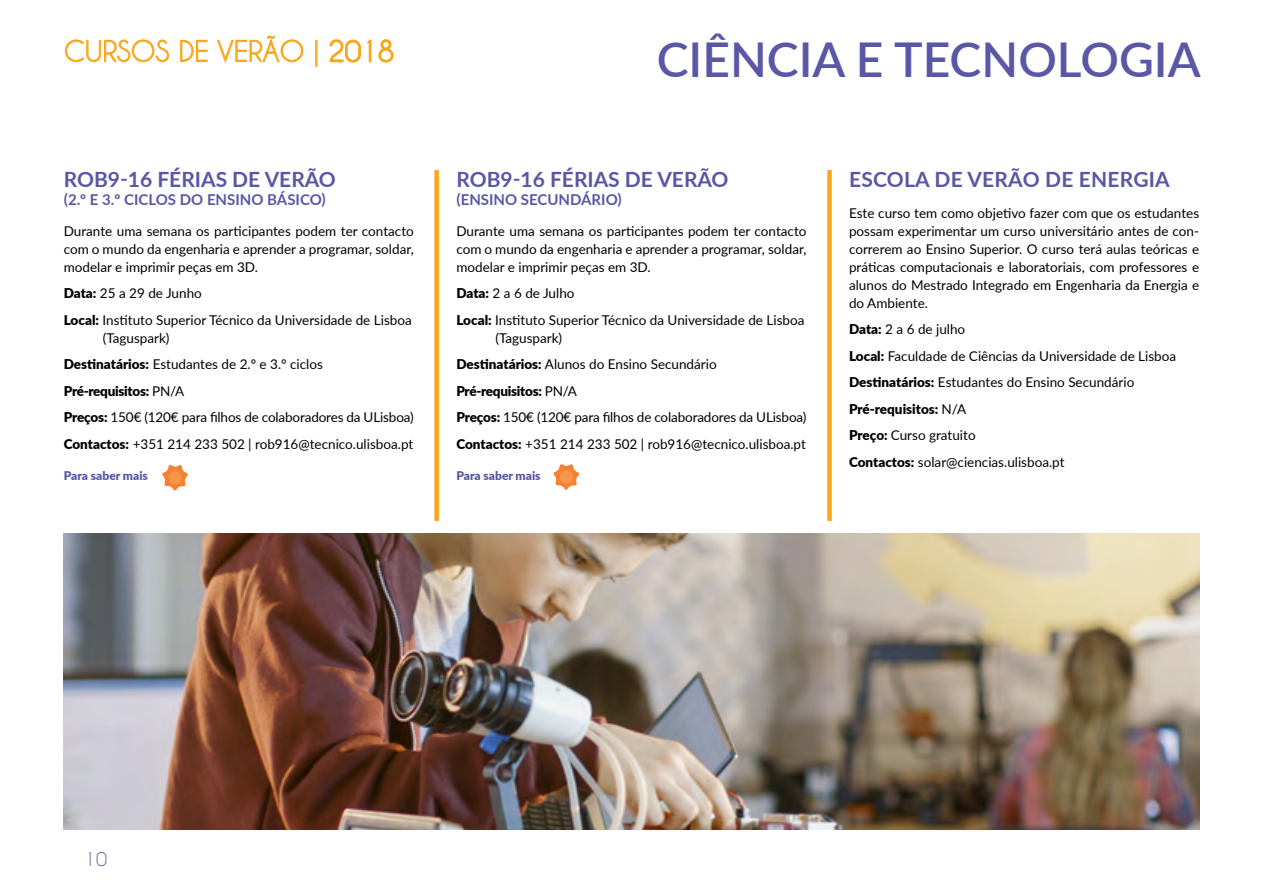
<style>
.page{position:relative;width:1263px;height:893px;background:#fff}
.page>*{position:absolute;margin:0;border:0;box-sizing:border-box;transform-origin:0 0}
.t1{font:600 48px "Lato";color:#5957a6}
.t2{font:27px "Caviar Dreams";color:#faa61a}
.t3{font:700 21px "Lato";color:#5957a6}
.t4{font:18px "Caviar Dreams";color:#5957a6}
.t5{font:700 15px "Lato";color:#5957a6}
.t6{font:13.5px/26.5px "Lato";color:#000}
.t7{font:900 12px "Lato";color:#5957a6}
.s1{font-weight:900}
</style>
<div class="page">
<div style="left:827px;top:170px;width:5px;height:351px;background:#faa61a"></div>
<div style="left:434px;top:170px;width:5px;height:351px;background:#faa61a"></div>
<svg style="left:65px;top:39px;width:104px;height:24px"></svg>
<svg style="left:180px;top:40px;width:28px;height:22px"></svg>
<svg style="left:217px;top:35px;width:87px;height:29px"></svg>
<div style="left:315px;top:40px;width:2px;height:27px;border:1px solid #faa61a"></div>
<svg style="left:329px;top:39px;width:43px;height:24px"></svg>
<svg style="left:378px;top:39px;width:16px;height:24px"></svg>
<svg style="left:553px;top:464px;width:26px;height:26px"></svg>
<div style="left:560px;top:470px;width:13px;height:13px;background:#f79548;border-radius:50%"></div>
<img style="left:64px;top:534px;width:1135px;height:295px">
<svg style="left:162px;top:465px;width:26px;height:26px"></svg>
<div style="left:169px;top:471px;width:12px;height:13px;background:#f79548;border-radius:50%"></div>
<h2 class="t2" style="left:64px;top:35px;width:332px">CURSOS DE VERÃO | 2018</h2>
<h1 class="t1" style="left:657px;top:25px;width:545px">CIÊNCIA E TECNOLOGIA</h1>
<h3 class="t3" style="left:64px;top:164px;width:15px">ROB</h3>
<h3 class="t3" style="left:108px;top:164px;width:230px">9-16 FÉRIAS DE VERÃO</h3>
<p class="t5" style="left:64px;top:188px;width:264px">(2.º E 3.º CICLOS DO ENSI NO BÁSICO)</p>
<p class="t6" style="left:64px;top:221px;width:352px;line-height:18px;text-align:justify">Durante uma semana os participantes podem ter contacto com o mundo da engenharia e aprender a programar, soldar, modelar e imprimir peças em 3D.</p>
<p class="t6" style="left:64px;top:279px;width:350px"><span class="s1">Data:</span> 25 a 29 de Junho<br><span class="s1">Local:</span> Instituto Superior Técnico da Universidade de Lisboa</p>
<p class="t6" style="left:64px;top:324px;width:352px;text-indent:39px">(Taguspark)<br><span class="s1">Destinatários:</span> Estudantes de 2.º e 3.º ciclos<br><span class="s1">Pré-requisitos:</span> PN/A<br><span class="s1">Preços:</span> 150€ (120€ para filhos de colaboradores da ULisboa)<br><span class="s1">Contactos:</span> +351 214 233 502 | rob916@tecnico.ulisboa.pt</p>
<p class="t7" style="left:64px;top:466px;width:86px">Para saber mais</p>
<h3 class="t3" style="left:456px;top:164px;width:15px">ROB</h3>
<h3 class="t3" style="left:500px;top:164px;width:230px">9-16 FÉRIAS DE VERÃO</h3>
<p class="t5" style="left:456px;top:188px;width:167px">(ENSI NO SECUNDÁRIO)</p>
<p class="t6" style="left:456px;top:221px;width:352px;line-height:18px;text-align:justify">Durante uma semana os participantes podem ter contacto com o mundo da engenharia e aprender a programar, soldar, modelar e imprimir peças em 3D.</p>
<p class="t6" style="left:456px;top:279px;width:350px"><span class="s1">Data:</span> 2 a 6 de Julho<br><span class="s1">Local:</span> Instituto Superior Técnico da Universidade de Lisboa</p>
<p class="t6" style="left:456px;top:324px;width:352px;text-indent:39px">(Taguspark)<br><span class="s1">Destinatários:</span> Alunos do Ensino Secundário<br><span class="s1">Pré-requisitos:</span> PN/A<br><span class="s1">Preços:</span> 150€ (120€ para filhos de colaboradores da ULisboa)<br><span class="s1">Contactos:</span> +351 214 233 502 | rob916@tecnico.ulisboa.pt</p>
<p class="t7" style="left:456px;top:466px;width:86px">Para saber mais</p>
<h3 class="t3" style="left:849px;top:164px;width:322px">ESCOLA DE VERÃO DE ENERGIA</h3>
<p class="t6" style="left:849px;top:203px;width:352px;line-height:18px;text-align:justify">Este curso tem como objetivo fazer com que os estudantes possam experimentar um curso universitário antes de con&shy;correrem ao Ensino Superior. O curso terá aulas teóricas e práticas computacionais e laboratoriais, com professores e alunos do Mestrado Integrado em Engenharia da Energia e do Ambiente.</p>
<p class="t6" style="left:849px;top:315px;width:329px"><span class="s1">Data:</span> 2 a 6 de julho<br><span class="s1">Local:</span> Faculdade de Ciências da Universidade de Lisboa <span class="s1">Destinatários:</span> Estudantes do Ensino Secundário <span class="s1">Pré-requisitos:</span> N/A<br><span class="s1">Preço:</span> Curso gratuito<br><span class="s1">Contactos:</span> solar@ciencias.ulisboa.pt</p>
<h3 class="t4" style="left:84px;top:848px;width:24px">10</h3>
</div>
